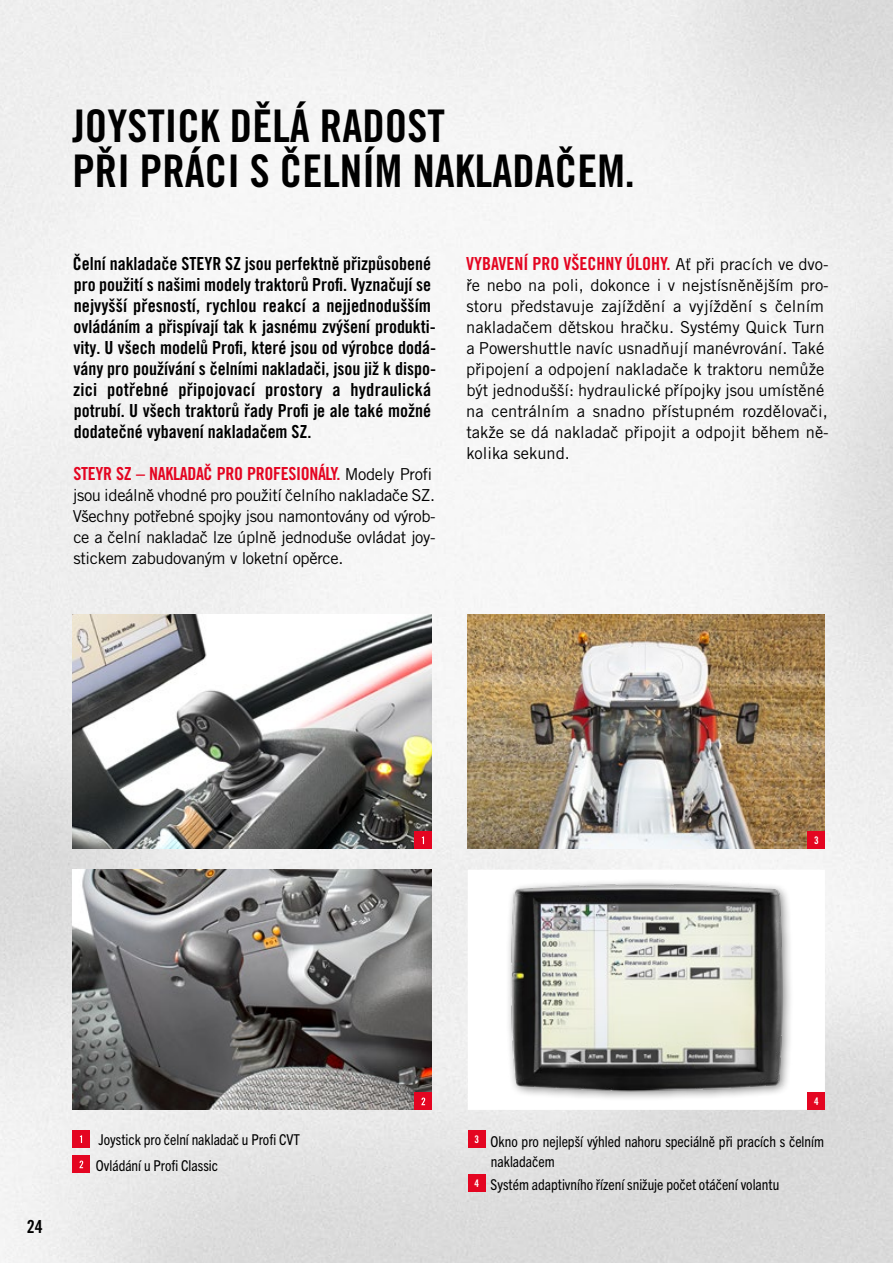
<style>
.page{position:relative;width:893px;height:1263px;background:#fff}
.page>*{position:absolute;margin:0;border:0;box-sizing:border-box;transform-origin:0 0}
.t1{font:45px/45px "Trade Gothic LT Pro Bd Cn 20";color:#000}
.t2{font:18px/21px "Trade Gothic LT Pro Bd Cn 20";color:#000}
.t3{font:18px "Trade Gothic LT Pro Bd Cn 20";letter-spacing:-.02em;color:#e40521}
.t4{font:18px "Trade Gothic LT Pro Bd Cn 20";color:#e40521}
.t5{font:18px "Trade Gothic LT Std Bd Cn 20";color:#000}
.t6{font:16.5px/21px "Trade Gothic LT Pro";color:#000;text-align:justify}
.t7{font:condensed 15px/25.5px "Trade Gothic Next LT Pro";color:#000}
.t8{font:10.5px "Trade Gothic LT Std Bd Cn 20";color:#fff}
.s1{font-family:"Trade Gothic LT Pro";font-size:16.5px;color:#000}
</style>
<div class="page">
<img style="left:0;top:0;width:893px;height:1263px">
<img style="left:471px;top:873px;width:347px;height:234px">
<img style="left:468px;top:614px;width:357px;height:235px">
<img style="left:72px;top:870px;width:360px;height:240px">
<img style="left:73px;top:614px;width:359px;height:235px">
<div style="left:73px;top:1131px;width:17px;height:17px;background:#e40521"></div>
<svg style="left:80px;top:1135px;width:2px;height:8px"></svg>
<div style="left:73px;top:1156px;width:17px;height:17px;background:#e40521"></div>
<svg style="left:80px;top:1160px;width:3px;height:8px"></svg>
<div style="left:468px;top:1174px;width:17px;height:17px;background:#e40521"></div>
<div style="left:808px;top:1093px;width:17px;height:17px;background:#e40521"></div>
<div style="left:415px;top:1093px;width:17px;height:17px;background:#e40521"></div>
<svg style="left:421px;top:1097px;width:4px;height:8px"></svg>
<div style="left:415px;top:832px;width:17px;height:17px;background:#e40521"></div>
<svg style="left:422px;top:836px;width:2px;height:8px"></svg>
<div style="left:468px;top:1131px;width:17px;height:17px;background:#e40521"></div>
<div style="left:808px;top:832px;width:17px;height:17px;background:#e40521"></div>
<h1 class="t1" style="left:72px;top:104px;width:564px">JOYSTICK DĚLÁ RADOST<br>PŘI PRÁCI S ČELNÍM NAKLADAČEM.</h1>
<p class="t2" style="left:73px;top:253px;width:365px">Čelní nakladače STEYR SZ jsou perfektně přizpůsobené pro použití s našimi modely traktorů Profi. Vyznačují se nejvyšší přesností, rychlou reakcí a nejjednodušším ovládáním a přispívají tak k jasnému zvýšení produkti&shy;vity. U všech modelů Profi, které jsou od výrobce dodá&shy;vány pro používání s čelními nakladači, jsou již k dispo&shy;zici potřebné připojovací prostory a hydraulická potrubí. U všech traktorů řady Profi je ale také možné dodatečné vybavení nakladačem SZ.</p>
<p class="t3" style="left:74px;top:462px;width:360px">STEYR SZ – NAKLADAČ PRO PROFESIONÁLY. <span class="s1">Modely Profi</span></p>
<p class="t6" style="left:73px;top:484px;width:365px">jsou ideálně vhodné pro použití čelního nakladače SZ.<br>Všechny potřebné spojky jsou namontovány od výrob&shy;ce a čelní nakladač lze úplně jednoduše ovládat joy&shy;stickem zabudovaným v loketní opěrce.</p>
<p class="t4" style="left:466px;top:252px;width:364px">VYBAVENÍ PRO VŠECHNY ÚLOHY. <span class="s1">Ať při pracích ve dvo-</span></p>
<p class="t6" style="left:466px;top:274px;width:364px;text-align:left">ře nebo na poli, dokonce i v nejstísněnějším pro&shy;storu představuje zajíždění a vyjíždění s čelním nakladačem dětskou hračku. Systémy Quick Turn a Powershuttle navíc usnadňují manévrování. Také připojení a odpojení nakladače k traktoru nemůže být jednodušší: hydraulické přípojky jsou umístěné na centrálním a snadno přístupném rozdělovači, takže se dá nakladač připojit a odpojit během ně&shy;kolika sekund.</p>
<p class="t5" style="left:27px;top:1216px;width:17px">24</p>
<p class="t7" style="left:96px;top:1126px;width:206px">Joystick pro čelní nakladač u Profi CVT<br>Ovládání u Profi Classic</p>
<p class="t8" style="left:814px;top:834px;width:6px">3</p>
<p class="t8" style="left:474px;top:1133px;width:6px">3</p>
<p class="t8" style="left:474px;top:1176px;width:6px">4</p>
<p class="t8" style="left:814px;top:1095px;width:6px">4</p>
<p class="t7" style="left:491px;top:1131px;width:335px;line-height:19.5px">Okno pro nejlepší výhled nahoru speciálně při pracích s čelním nakladačem</p>
<p class="t7" style="left:491px;top:1171px;width:290px">Systém adaptivního řízení snižuje počet otáčení volantu</p>
</div>
